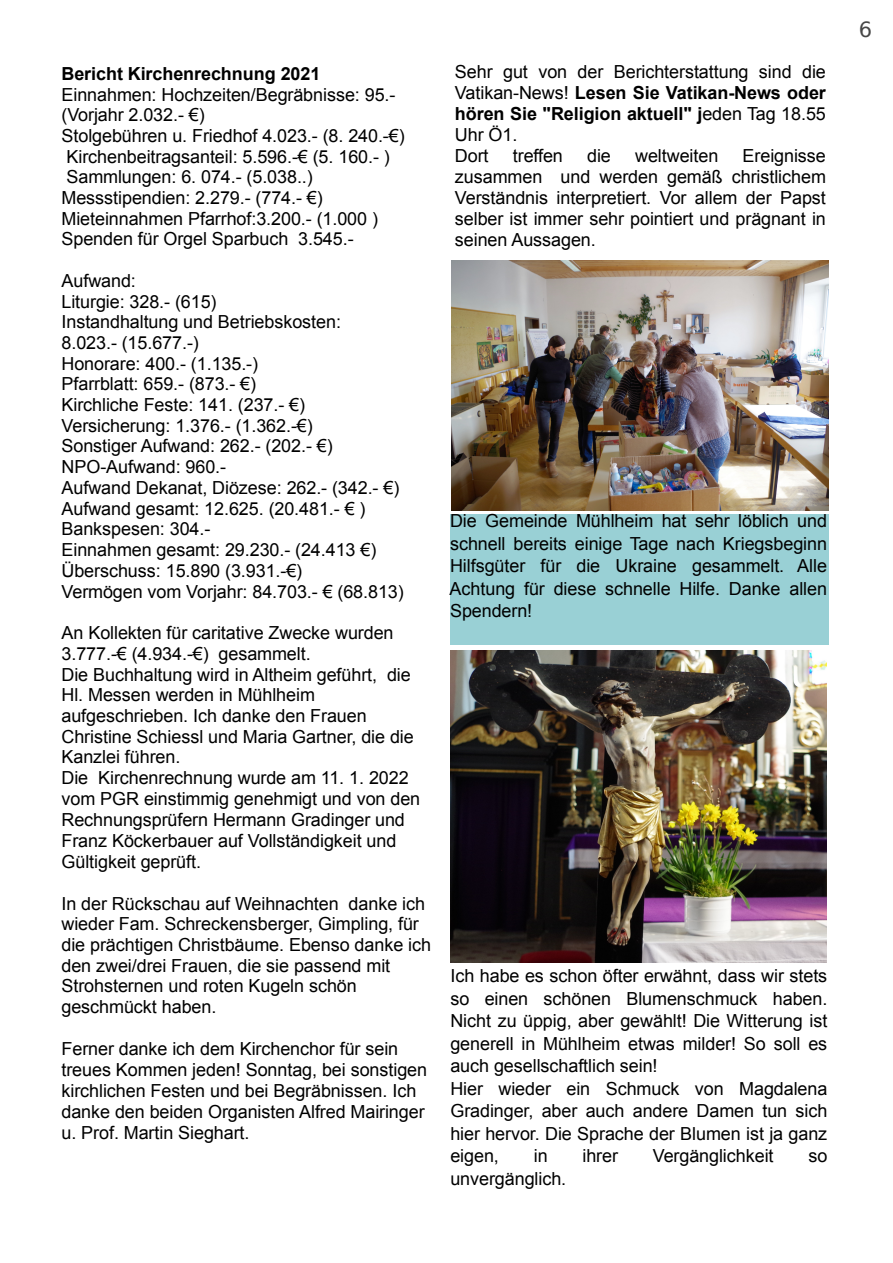
<style>
.page{position:relative;width:893px;height:1263px;background:#fff}
.page>*{position:absolute;margin:0;border:0;box-sizing:border-box;transform-origin:0 0}
.t1{font:21px "DejaVu Sans";color:#474747}
.t2{font:18px/20.7px "Arial";letter-spacing:-.005em;color:#000}
.t3{font:700 18px "Arial";letter-spacing:-.005em;color:#000}
.s1{font-weight:700}
</style>
<div class="page">
<img style="left:451px;top:260px;width:378px;height:250px">
<div style="left:450px;top:514px;width:378px;height:130px;background:#99d0d5"></div>
<img style="left:450px;top:650px;width:377px;height:312px">
<p class="t3" style="left:62px;top:64px;width:260px">Bericht Kirchenrechnung 2021</p>
<p class="t2" style="left:62px;top:84px;width:345px">Einnahmen: Hochzeiten/Begräbnisse: 95.- (Vorjahr 2.032.- €)<br>Stolgebühren u. Friedhof 4.023.- (8. 240.-€)<br>Kirchenbeitragsanteil: 5.596.-€ (5. 160.- )<br>Sammlungen: 6. 074.- (5.038..)<br>Messstipendien: 2.279.- (774.- €)<br>Mieteinnahmen Pfarrhof:3.200.- (1.000 )<br>Spenden für Orgel Sparbuch 3.545.-</p>
<p class="t2" style="left:62px;top:270px;width:344px">Aufwand:<br>Liturgie: 328.- (615)<br>Instandhaltung und Betriebskosten:<br>8.023.- (15.677.-)<br>Honorare: 400.- (1.135.-)<br>Pfarrblatt: 659.- (873.- €)<br>Kirchliche Feste: 141. (237.- €)<br>Versicherung: 1.376.- (1.362.-€)<br>Sonstiger Aufwand: 262.- (202.- €)<br>NPO-Aufwand: 960.-<br>Aufwand Dekanat, Diözese: 262.- (342.- €)<br>Aufwand gesamt: 12.625. (20.481.- € )<br>Bankspesen: 304.-<br>Einnahmen gesamt: 29.230.- (24.413 €)<br>Überschuss: 15.890 (3.931.-€)<br>Vermögen vom Vorjahr: 84.703.- € (68.813)</p>
<p class="t2" style="left:62px;top:622px;width:360px">An Kollekten für caritative Zwecke wurden 3.777.-€ (4.934.-€) gesammelt.<br>Die Buchhaltung wird in Altheim geführt, die Hl. Messen werden in Mühlheim aufgeschrieben. Ich danke den Frauen Christine Schiessl und Maria Gartner, die die Kanzlei führen.<br>Die Kirchenrechnung wurde am 11. 1. 2022 vom PGR einstimmig genehmigt und von den Rechnungsprüfern Hermann Gradinger und Franz Köckerbauer auf Vollständigkeit und Gültigkeit geprüft.</p>
<p class="t2" style="left:62px;top:893px;width:371px">In der Rückschau auf Weihnachten danke ich wieder Fam. Schreckensberger, Gimpling, für die prächtigen Christbäume. Ebenso danke ich den zwei/drei Frauen, die sie passend mit Strohsternen und roten Kugeln schön geschmückt haben.</p>
<p class="t2" style="left:62px;top:1038px;width:367px">Ferner danke ich dem Kirchenchor für sein treues Kommen jeden! Sonntag, bei sonstigen kirchlichen Festen und bei Begräbnissen. Ich danke den beiden Organisten Alfred Mairinger u. Prof. Martin Sieghart.</p>
<p class="t2" style="left:455px;top:61px;width:372px">Sehr gut von der Berichterstattung sind die<br>Vatikan-News! <span class="s1">Lesen Sie Vatikan-News oder hören Sie "Religion aktuell" j</span>eden Tag 18.55<br>Uhr Ö1.<br>Dort</p>
<p class="t2" style="left:513px;top:145px;width:52px">treffen</p>
<p class="t2" style="left:587px;top:145px;width:25px">die</p>
<p class="t2" style="left:635px;top:145px;width:85px">weltweiten</p>
<p class="t2" style="left:455px;top:145px;width:373px;text-align:justify;text-indent:288px">Ereignisse zusammen und werden gemäß christlichem Verständnis interpretiert. Vor allem der Papst selber ist immer sehr pointiert und prägnant in seinen Aussagen.</p>
<p class="t2" style="left:450px;top:510px;width:379px;line-height:22.5px;text-align:justify">Die Gemeinde Mühlheim hat sehr löblich und schnell bereits einige Tage nach Kriegsbeginn Hilfsgüter für die Ukraine gesammelt. Alle Achtung für diese schnelle Hilfe. Danke allen Spendern!</p>
<p class="t2" style="left:450px;top:965px;width:378px;line-height:22.5px">Ich habe es schon öfter erwähnt, dass wir stets so einen schönen Blumenschmuck haben.<br>Nicht zu üppig, aber gewählt! Die Witterung ist generell in Mühlheim etwas milder! So soll es auch gesellschaftlich sein!<br>Hier wieder ein Schmuck von Magdalena Gradinger, aber auch andere Damen tun sich hier hervor. Die Sprache der Blumen ist ja ganz eigen,</p>
<p class="t2" style="left:534px;top:1146px;width:15px">in</p>
<p class="t2" style="left:582px;top:1146px;width:37px">ihrer</p>
<p class="t2" style="left:653px;top:1146px;width:122px">Vergänglichkeit</p>
<p class="t2" style="left:808px;top:1146px;width:21px">so</p>
<p class="t2" style="left:450px;top:1168px;width:117px">unvergänglich.</p>
<p class="t1" style="left:859px;top:17px;width:15px">6</p>
</div>
